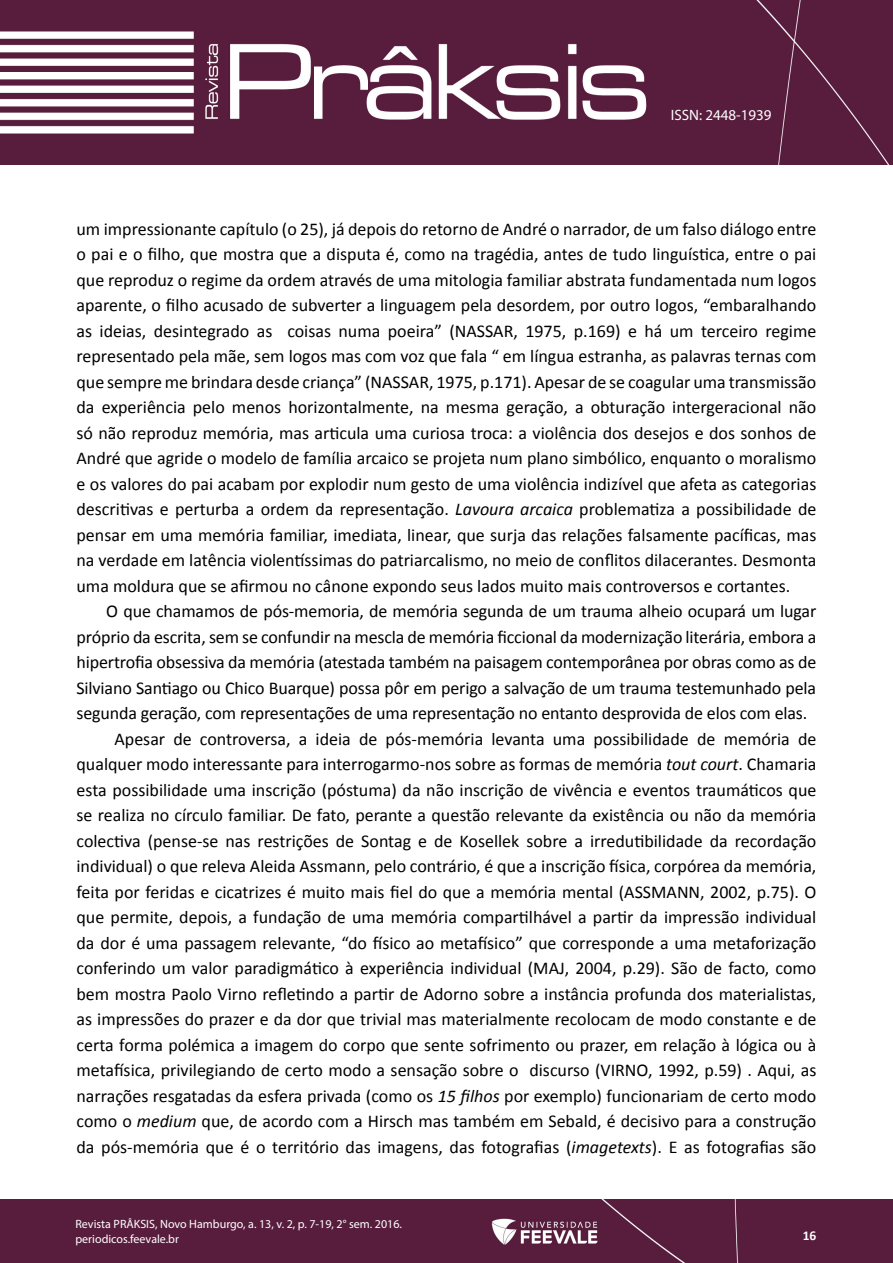
<style>
.page{position:relative;width:893px;height:1263px;background:#fff}
.page>*{position:absolute;margin:0;border:0;box-sizing:border-box;transform-origin:0 0}
.t1{font:18px/25.5px "Calibri";color:#000;text-align:justify}
.t2{font:15px "Myriad Pro";color:#fff}
.t3{font:700 13.5px "Calibri";color:#fff}
.t4{font:12px/15px "Myriad Pro";color:#fff}
.s1{font-style:italic}
</style>
<div class="page">
<img style="left:0;top:0;width:893px;height:164px">
<div style="left:0;top:1199px;width:893px;height:64px;background:#581d3d"></div>
<p class="t2" style="left:671px;top:106px;width:102px">ISSN: 2448-1939</p>
<p class="t1" style="left:77px;top:216px;width:741px">um impressionante capítulo (o 25), já depois do retorno de André o narrador, de um falso diálogo entre o pai e o filho, que mostra que a disputa é, como na tragédia, antes de tudo linguística, entre o pai que reproduz o regime da ordem através de uma mitologia familiar abstrata fundamentada num logos aparente, o filho acusado de subverter a linguagem pela desordem, por outro logos, “embaralhando as ideias, desintegrado as coisas numa poeira” (NASSAR, 1975, p.169) e há um terceiro regime representado pela mãe, sem logos mas com voz que fala “ em língua estranha, as palavras ternas com que sempre me brindara desde criança” (NASSAR, 1975, p.171). Apesar de se coagular uma transmissão da experiência pelo menos horizontalmente, na mesma geração, a obturação intergeracional não só não reproduz memória, mas articula uma curiosa troca: a violência dos desejos e dos sonhos de André que agride o modelo de família arcaico se projeta num plano simbólico, enquanto o moralismo e os valores do pai acabam por explodir num gesto de uma violência indizível que afeta as categorias descritivas e perturba a ordem da representação. <span class="s1">Lavoura arcaica</span> problematiza a possibilidade de pensar em uma memória familiar, imediata, linear, que surja das relações falsamente pacíficas, mas na verdade em latência violentíssimas do patriarcalismo, no meio de conflitos dilacerantes. Desmonta uma moldura que se afirmou no cânone expondo seus lados muito mais controversos e cortantes.</p>
<p class="t1" style="left:106px;top:599px;width:711px">O que chamamos de pós-memoria, de memória segunda de um trauma alheio ocupará um lugar</p>
<p class="t1" style="left:77px;top:624px;width:741px">próprio da escrita, sem se confundir na mescla de memória ficcional da modernização literária, embora a</p>
<p class="t1" style="left:77px;top:650px;width:741px">hipertrofia obsessiva da memória (atestada também na paisagem contemporânea por obras como as de</p>
<p class="t1" style="left:77px;top:675px;width:741px">Silviano Santiago ou Chico Buarque) possa pôr em perigo a salvação de um trauma testemunhado pela</p>
<p class="t1" style="left:77px;top:701px;width:732px">segunda geração, com representações de uma representação no entanto desprovida de elos com elas.</p>
<p class="t1" style="left:114px;top:726px;width:703px">Apesar de controversa, a ideia de pós-memória levanta uma possibilidade de memória de</p>
<p class="t1" style="left:77px;top:752px;width:741px">qualquer modo interessante para interrogarmo-nos sobre as formas de memória <span class="s1">tout court</span>. Chamaria</p>
<p class="t1" style="left:77px;top:777px;width:741px">esta possibilidade uma inscrição (póstuma) da não inscrição de vivência e eventos traumáticos que</p>
<p class="t1" style="left:77px;top:803px;width:741px">se realiza no círculo familiar. De fato, perante a questão relevante da existência ou não da memória</p>
<p class="t1" style="left:77px;top:828px;width:741px">colectiva (pense-se nas restrições de Sontag e de Kosellek sobre a irredutibilidade da recordação</p>
<p class="t1" style="left:77px;top:854px;width:741px">individual) o que releva Aleida Assmann, pelo contrário, é que a inscrição física, corpórea da memória,</p>
<p class="t1" style="left:77px;top:879px;width:741px">feita por feridas e cicatrizes é muito mais fiel do que a memória mental (ASSMANN, 2002, p.75). O</p>
<p class="t1" style="left:77px;top:905px;width:741px">que permite, depois, a fundação de uma memória compartilhável a partir da impressão individual</p>
<p class="t1" style="left:77px;top:930px;width:741px">da dor é uma passagem relevante, “do físico ao metafísico” que corresponde a uma metaforização</p>
<p class="t1" style="left:77px;top:956px;width:741px">conferindo um valor paradigmático à experiência individual (MAJ, 2004, p.29). São de facto, como</p>
<p class="t1" style="left:77px;top:981px;width:741px">bem mostra Paolo Virno refletindo a partir de Adorno sobre a instância profunda dos materialistas,</p>
<p class="t1" style="left:77px;top:1007px;width:741px">as impressões do prazer e da dor que trivial mas materialmente recolocam de modo constante e de</p>
<p class="t1" style="left:77px;top:1032px;width:741px">certa forma polémica a imagem do corpo que sente sofrimento ou prazer, em relação à lógica ou à</p>
<p class="t1" style="left:77px;top:1058px;width:741px">metafísica, privilegiando de certo modo a sensação sobre o discurso (VIRNO, 1992, p.59) . Aqui, as</p>
<p class="t1" style="left:77px;top:1083px;width:741px">narrações resgatadas da esfera privada (como os <span class="s1">15 filhos</span> por exemplo) funcionariam de certo modo</p>
<p class="t1" style="left:77px;top:1109px;width:741px">como o <span class="s1">medium</span> que, de acordo com a Hirsch mas também em Sebald, é decisivo para a construção</p>
<p class="t1" style="left:77px;top:1134px;width:741px">da pós-memória que é o território das imagens, das fotografias (<span class="s1">imagetexts</span>). E as fotografias são</p>
<p class="t4" style="left:75px;top:1216px;width:328px">Revista PRÂKSIS, Novo Hamburgo, a. 13, v. 2, p. 7-19, 2° sem. 2016. periodicos.feevale.br</p>
<p class="t3" style="left:803px;top:1227px;width:15px">16</p>
</div>
